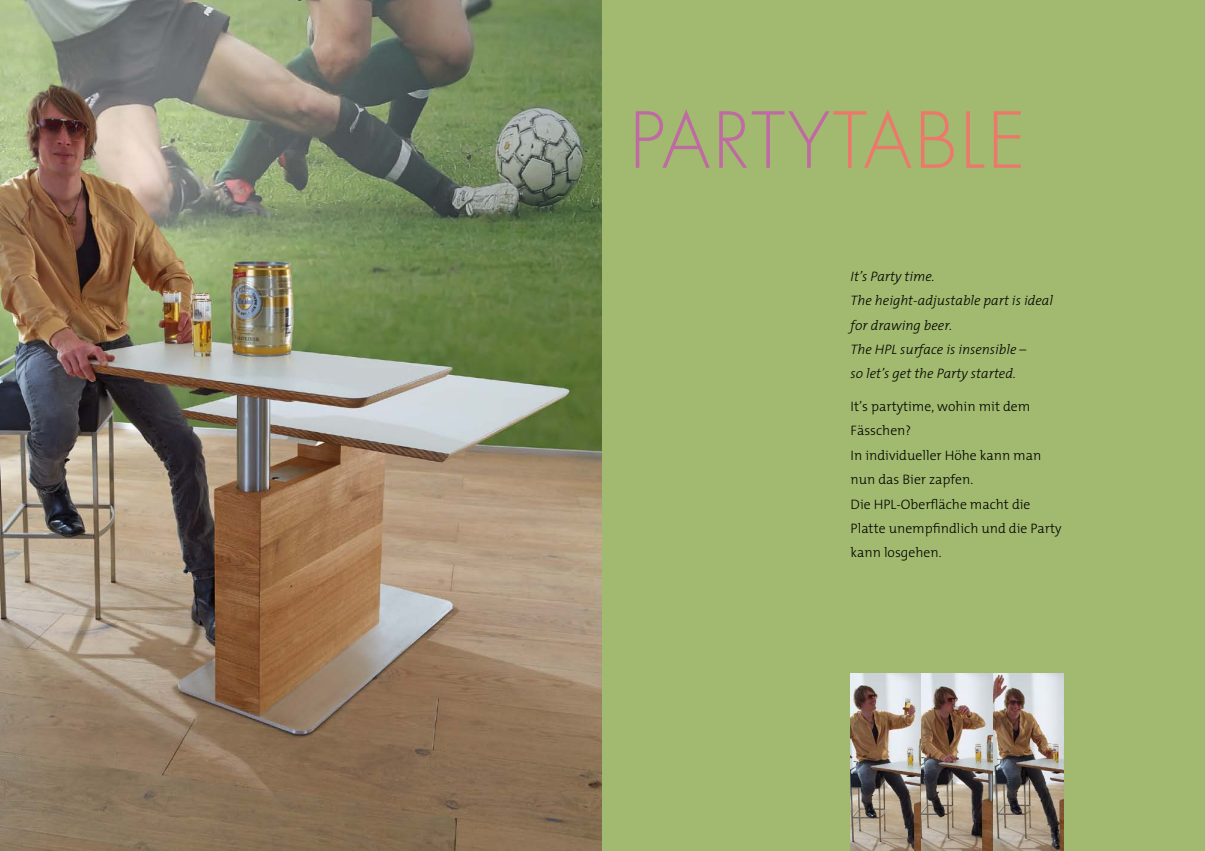
<style>
.page{position:relative;width:1205px;height:851px;background:#fff}
.page>*{position:absolute;margin:0;border:0;box-sizing:border-box;transform-origin:0 0}
.t1{font:300 75px "Futura";letter-spacing:.04em;color:#c06aa3}
.t2{font:300 13.75px/24.4px "The Mix";color:#000}
.t3{font:italic 300 13.75px/24.4px "The Mix";color:#000}
.s1{color:#ec786c}
</style>
<div class="page">
<img style="left:0;top:0;width:602px;height:850px">
<div style="left:602px;top:0;width:603px;height:850px;background:#a2ba6f"></div>
<img style="left:850px;top:673px;width:71px;height:177px">
<img style="left:992px;top:673px;width:71px;height:177px">
<img style="left:921px;top:673px;width:71px;height:177px">
<h1 class="t1" style="left:630px;top:92px;width:398px">PARTY<span class="s1">TABLE</span></h1>
<p class="t3" style="left:850px;top:263px;width:204px">It’s Party time.<br>The height-adjustable part is ideal for drawing beer.<br>The HPL surface is insensible –<br>so let’s get the Party started.</p>
<p class="t2" style="left:850px;top:393px;width:212px">It’s partytime, wohin mit dem<br>Fässchen?<br>In individueller Höhe kann man nun das Bier zapfen.<br>Die HPL-Oberfläche macht die<br>Platte unempfindlich und die Party kann losgehen.</p>
</div>
